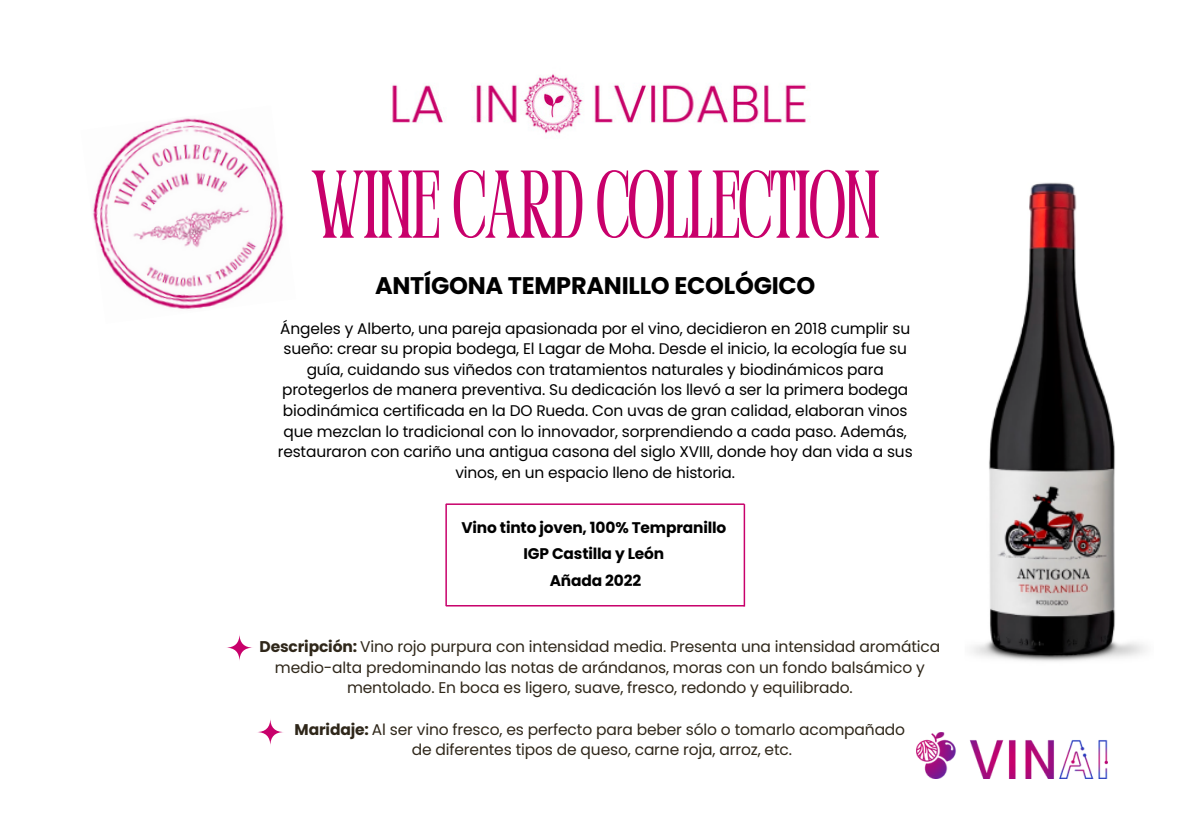
<style>
.page{position:relative;width:1191px;height:839px;background:#fff}
.page>*{position:absolute;margin:0;border:0;box-sizing:border-box;transform-origin:0 0}
.t1{font:condensed 96px "Perandoryv 2";letter-spacing:-.01em;color:#c8006b}
.t2{font:700 24px "Poppins";letter-spacing:-.01em;color:#000}
.t3{font:15.4px/20.6px "Poppins";letter-spacing:-.01em;color:#000;text-align:center}
.t4{font:15.4px/20.6px "Poppins";letter-spacing:-.01em;color:#2f271a;text-align:center}
.t5{font:700 15.4px/27px "Poppins";letter-spacing:-.01em;color:#000;text-align:center}
.s1{font-weight:700}
</style>
<div class="page">
<img style="left:917px;top:732px;width:190px;height:46px">
<svg style="left:226px;top:633px;width:27px;height:28px"></svg>
<svg style="left:256px;top:718px;width:28px;height:28px"></svg>
<img style="left:392px;top:74px;width:414px;height:60px">
<hr style="left:445px;top:504px;width:2px;height:102px;background:#c8006b">
<hr style="left:446px;top:605px;width:298px;height:1px;background:#c8006b">
<hr style="left:744px;top:504px;width:1px;height:102px;background:#c8006b">
<hr style="left:446px;top:503px;width:298px;height:2px;background:#c8006b">
<img style="left:972px;top:182px;width:174px;height:480px">
<img style="left:92px;top:118px;width:192px;height:192px">
<p class="t1" style="left:311px;top:166px;width:570px">WINECARDCOLLECTION</p>
<p class="t2" style="left:375px;top:268px;width:442px">ANTÍGONA TEMPRANILLO ECOLÓGICO</p>
<p class="t3" style="left:278px;top:318px;width:636px">Ángeles y Alberto, una pareja apasionada por el vino, decidieron en 2018 cumplir su sueño: crear su propia bodega, El Lagar de Moha. Desde el inicio, la ecología fue su guía, cuidando sus viñedos con tratamientos naturales y biodinámicos para protegerlos de manera preventiva. Su dedicación los llevó a ser la primera bodega biodinámica certificada en la DO Rueda. Con uvas de gran calidad, elaboran vinos que mezclan lo tradicional con lo innovador, sorprendiendo a cada paso. Además, restauraron con cariño una antigua casona del siglo XVIII, donde hoy dan vida a sus vinos, en un espacio lleno de historia.</p>
<h2 class="t5" style="left:461px;top:513px;width:266px">Vino tinto joven, 100% Tempranillo<br>IGP Castilla y León<br>Añada 2022</h2>
<p class="t4" style="left:260px;top:636px;width:682px"><span class="s1">Descripción:</span> Vino rojo purpura con intensidad media. Presenta una intensidad aromática medio-alta predominando las notas de arándanos, moras con un fondo balsámico y mentolado. En boca es ligero, suave, fresco, redondo y equilibrado.</p>
<h1 class="t4" style="left:295px;top:719px;width:612px"><span class="s1">Maridaje:</span> Al ser vino fresco, es perfecto para beber sólo o tomarlo acompañado</h1>
<p class="t4" style="left:412px;top:739px;width:382px">de diferentes tipos de queso, carne roja, arroz, etc.</p>
</div>
